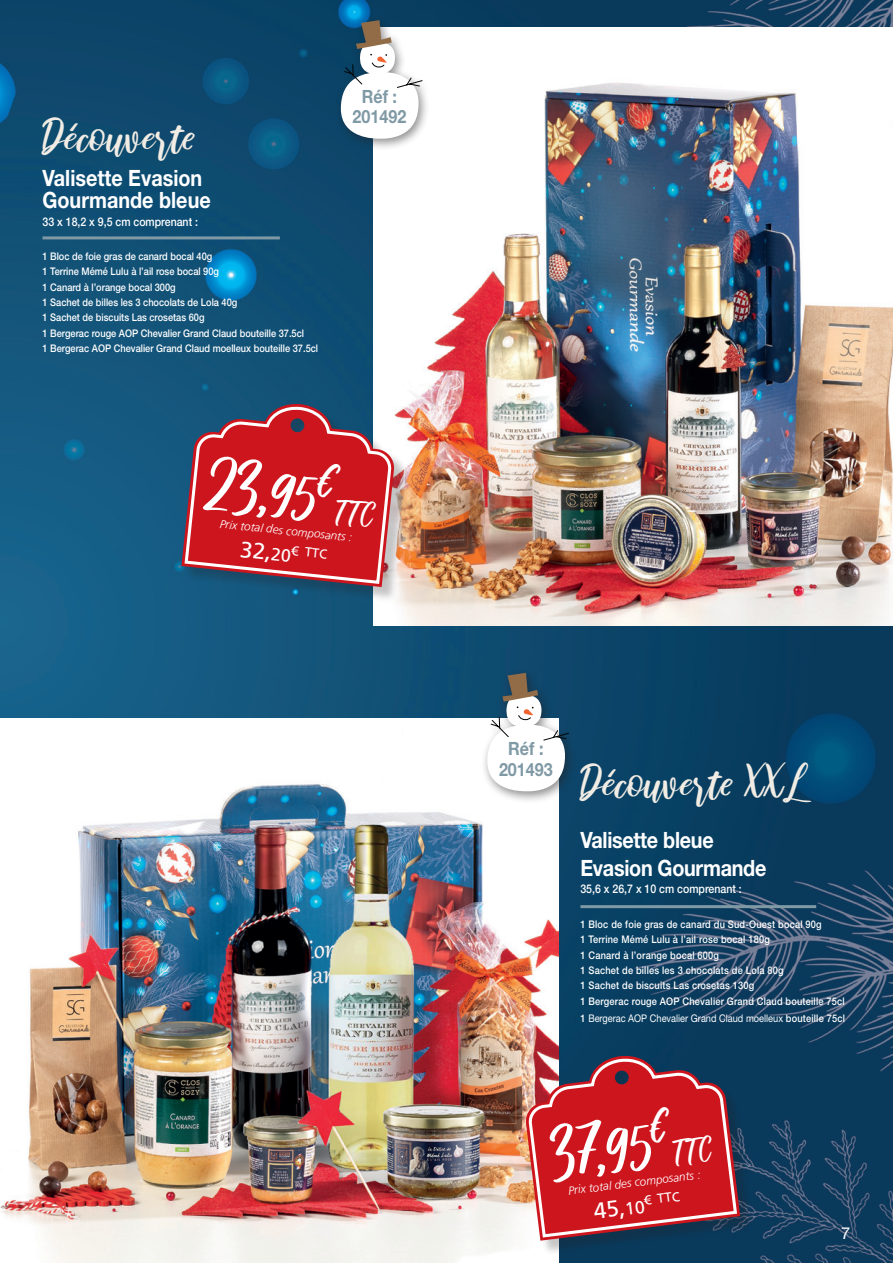
<style>
.page{position:relative;width:893px;height:1263px;background:#fff}
.page>*{position:absolute;margin:0;border:0;box-sizing:border-box;transform-origin:0 0}
.t1{font:71.25px "raustila";color:#fff}
.t2{font:45px "raustila";letter-spacing:.02em;color:#f1ece4}
.t3{font:700 22.5px/22.5px "Helvetica Neue LT Std";letter-spacing:-.015em;color:#fff;scale:.88 1}
.t4{font:700 18.3px "Helvetica Neue LT Std";color:#7f99a5;scale:.88 1}
.t5{font:16.5px "Helvetica Neue LT Std";color:#fff}
.t6{font:13.05px "Frutiger LT Std";color:#fff}
.t7{font:500 12px "Helvetica Neue LT Std";color:#fff;scale:.88 1}
.t8{font:italic 300 11.7px "Frutiger LT Std";color:#fff}
.t9{font:500 10.5px "Helvetica Neue LT Std";color:#fff;scale:.88 1}
.t10{font:500 10.5px "Helvetica Neue LT Std";letter-spacing:.02em;color:#fff;scale:.88 1}
.t11{font:10.5px "Helvetica Neue LT Std";color:#fff;scale:.88 1}
.s1{font-size:58.05px}
.s2{font-size:22.5px}
.s3{font-size:17.7px}
.s4{font-weight:500}
.s5{font-size:58.2px}
</style>
<div class="page">
<img style="left:0;top:0;width:893px;height:1263px">
<img style="left:373px;top:28px;width:520px;height:597px">
<img style="left:0;top:719px;width:559px;height:544px">
<hr style="left:580px;top:905px;width:236px;height:3px;background:#7f99a5">
<div style="left:335px;top:15px;width:97px;height:136px;background:#231f20;opacity:.5"></div>
<svg style="left:341px;top:20px;width:82px;height:123px"></svg>
<hr style="left:43px;top:236px;width:237px;height:3px;background:#7f99a5">
<div style="left:183px;top:406px;width:226px;height:196px;background:#231f20;opacity:.25"></div>
<div style="left:481px;top:668px;width:98px;height:136px;background:#231f20;opacity:.5"></div>
<svg style="left:487px;top:673px;width:83px;height:122px"></svg>
<div style="left:528px;top:1058px;width:227px;height:198px;background:#231f20;opacity:.25"></div>
<svg style="left:181px;top:402px;width:214px;height:185px"></svg>
<svg style="left:525px;top:1054px;width:215px;height:187px"></svg>
<p class="t2" style="left:43px;top:113px;width:155px">Découverte</p>
<p class="t3" style="left:43px;top:166px;width:193px">Valisette Evasion<br>Gourmande bleue</p>
<p class="t7" style="left:43px;top:214px;width:178px">33 x 18,2 x 9,5 cm comprenant :</p>
<p class="t9" style="left:43px;top:250px;width:195px">1 Bloc de foie gras de canard bocal 40g</p>
<p class="t9" style="left:43px;top:265px;width:202px">1 Terrine Mémé Lulu à l’ail rose bocal 90g</p>
<p class="t9" style="left:43px;top:281px;width:153px">1 Canard à l’orange bocal 300g</p>
<p class="t9" style="left:43px;top:296px;width:223px">1 Sachet de billes les 3 chocolats de Lola 40g</p>
<p class="t9" style="left:43px;top:311px;width:186px">1 Sachet de biscuits Las crosetas 60g</p>
<p class="t9" style="left:43px;top:327px;width:299px">1 Bergerac rouge AOP Chevalier Grand Claud bouteille 37.5cl</p>
<p class="t9" style="left:43px;top:342px;width:315px">1 Bergerac AOP Chevalier Grand Claud moelleux bouteille 37.5cl</p>
<p class="t4" style="left:362px;top:85px;width:41px">Réf :</p>
<p class="t4" style="left:353px;top:105px;width:63px">201492</p>
<p class="t1" style="left:210px;top:445px;width:134px;rotate:6deg">23,<span class="s1">95</span><sup>€</sup></p>
<p class="t8" style="left:221px;top:517px;width:135px;rotate:6deg">Prix total des composants :</p>
<p class="t6" style="left:242px;top:537px;width:88px;rotate:6deg"><span class="s2">32,</span><span class="s3">20</span>€ TTC</p>
<p class="t4" style="left:508px;top:737px;width:41px">Réf :</p>
<p class="t4" style="left:499px;top:758px;width:63px">201493</p>
<p class="t2" style="left:580px;top:760px;width:223px">Découverte XXL</p>
<p class="t3" style="left:580px;top:828px;width:153px">Valisette bleue</p>
<p class="t3" style="left:580px;top:856px;width:213px">Evasion Gourmande</p>
<p class="t7" style="left:580px;top:882px;width:185px">35,6 x 26,7 x 10 cm comprenant :</p>
<p class="t10" style="left:580px;top:918px;width:276px">1 Bloc de foie gras de canard du Sud-Ouest bocal 90g</p>
<p class="t10" style="left:580px;top:933px;width:217px">1 Terrine Mémé Lulu à l’ail rose bocal 180g</p>
<p class="t10" style="left:580px;top:948px;width:159px">1 Canard à l’orange bocal 600g</p>
<p class="t10" style="left:580px;top:964px;width:232px">1 Sachet de billes les 3 chocolats de Lola 80g</p>
<p class="t10" style="left:580px;top:979px;width:199px">1 Sachet de biscuits Las crosetas 130g</p>
<p class="t10" style="left:580px;top:995px;width:302px">1 Bergerac rouge AOP Chevalier Grand Claud bouteille 75cl</p>
<p class="t11" style="left:580px;top:1012px;width:302px"><span class="s4">1</span> Bergerac AOP Chevalier Grand Claud moelleux <span class="s4">bouteille 75cl</span></p>
<p class="t1" style="left:546px;top:1115px;width:124px;rotate:-7deg">37,<span class="s5">95</span><sup>€</sup></p>
<p class="t8" style="left:567px;top:1184px;width:135px;rotate:-7deg">Prix total des composants :</p>
<p class="t6" style="left:593px;top:1199px;width:88px;rotate:-7deg"><span class="s2">45,</span><span class="s3">10</span>€ TTC</p>
<p class="t5" style="left:841px;top:1223px;width:11px">7</p>
</div>
